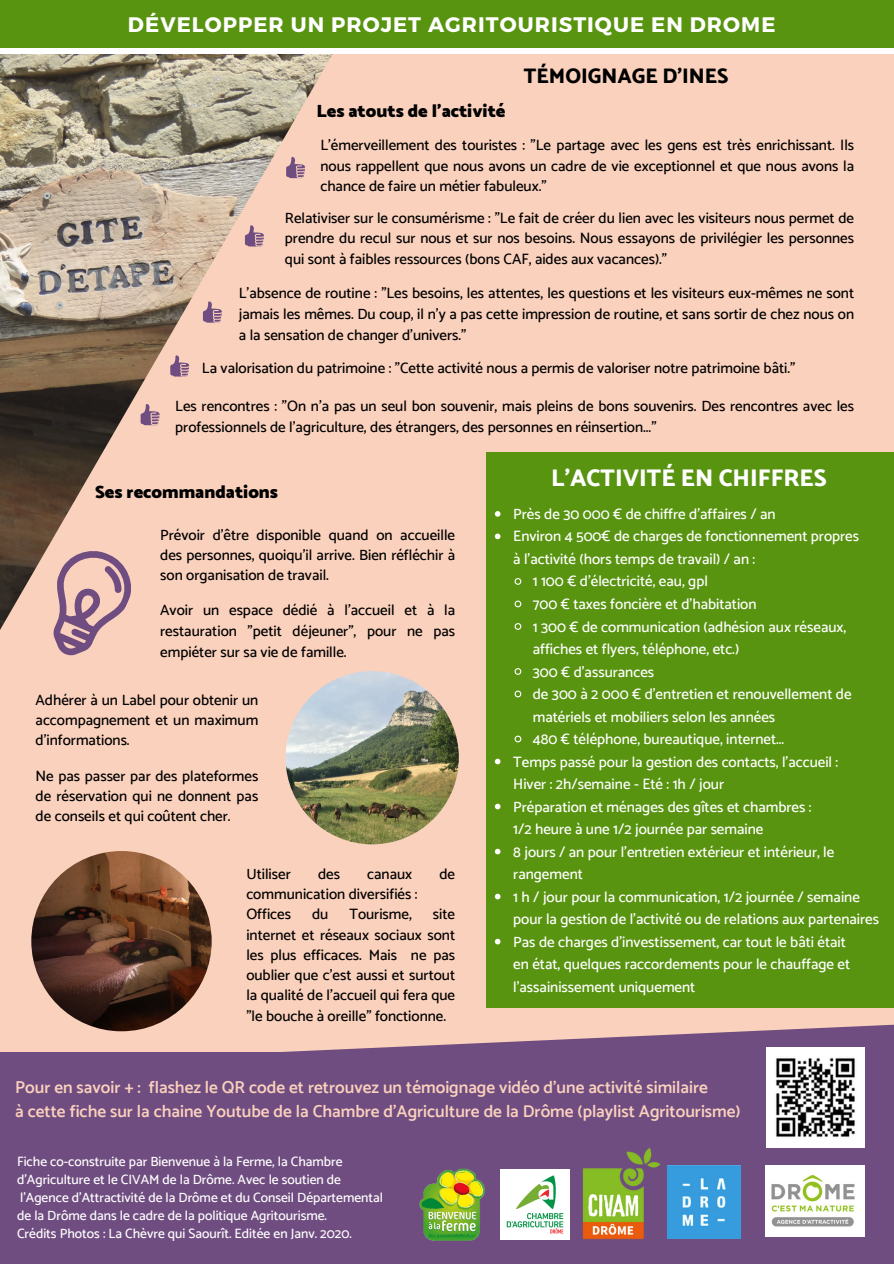
<style>
.page{position:relative;width:894px;height:1264px;background:#fff}
.page>*{position:absolute;margin:0;border:0;box-sizing:border-box;transform-origin:0 0}
.t1{font:800 24px "Catamaran";color:#fff}
.t2{font:700 21px "Montserrat";letter-spacing:.05em;color:#fff}
.t3{font:800 21px "Catamaran";color:#000}
.t4{font:900 18px "Catamaran";color:#000}
.t5{font:600 17.25px/23.7px "Catamaran";color:#fad1bd}
.t6{font:500 15px/20.2px "Catamaran";color:#000;text-align:justify}
.t7{font:500 15px/22.5px "Catamaran";color:#fff}
.t8{font:500 13.5px/18px "Catamaran";color:#fff}
</style>
<div class="page">
<div style="left:0;top:0;width:893px;height:1263px;background:#fad1bd"></div>
<img style="left:0;top:54px;width:333px;height:576px">
<div style="left:0;top:0;width:893px;height:53px;background:#599411"></div>
<svg style="left:31px;top:539px;width:111px;height:117px"></svg>
<img style="left:31px;top:851px;width:181px;height:180px;border-radius:50%">
<div style="left:486px;top:452px;width:407px;height:556px;background:#599411"></div>
<svg style="left:494px;top:511px;width:6px;height:5px"></svg>
<svg style="left:494px;top:533px;width:6px;height:6px"></svg>
<svg style="left:514px;top:578px;width:8px;height:7px"></svg>
<svg style="left:514px;top:600px;width:8px;height:8px"></svg>
<svg style="left:514px;top:623px;width:8px;height:7px"></svg>
<svg style="left:514px;top:668px;width:8px;height:7px"></svg>
<svg style="left:514px;top:690px;width:8px;height:8px"></svg>
<svg style="left:514px;top:735px;width:8px;height:8px"></svg>
<svg style="left:494px;top:758px;width:6px;height:6px"></svg>
<svg style="left:494px;top:803px;width:6px;height:6px"></svg>
<svg style="left:494px;top:848px;width:6px;height:6px"></svg>
<svg style="left:494px;top:893px;width:6px;height:6px"></svg>
<svg style="left:494px;top:938px;width:6px;height:6px"></svg>
<div style="left:0;top:49px;width:893px;height:5px;background:#fff"></div>
<img style="left:285px;top:671px;width:173px;height:173px;border-radius:50%">
<svg style="left:286px;top:157px;width:19px;height:21px"></svg>
<svg style="left:245px;top:225px;width:19px;height:21px"></svg>
<svg style="left:203px;top:301px;width:19px;height:22px"></svg>
<svg style="left:170px;top:355px;width:19px;height:21px"></svg>
<svg style="left:140px;top:404px;width:19px;height:21px"></svg>
<div style="left:0;top:1052px;width:893px;height:211px;background:#704d80"></div>
<svg style="left:283px;top:1024px;width:610px;height:216px"></svg>
<img style="left:418px;top:1165px;width:67px;height:76px">
<img style="left:669px;top:1165px;width:71px;height:73px">
<img style="left:565px;top:1140px;width:104px;height:100px">
<img style="left:500px;top:1169px;width:69px;height:69px">
<img style="left:766px;top:1047px;width:98px;height:100px">
<img style="left:765px;top:1165px;width:99px;height:71px">
<p class="t2" style="left:128px;top:11px;width:649px">DÉVELOPPER UN PROJET AGRITOURISTIQUE EN DROME</p>
<p class="t4" style="left:316px;top:97px;width:190px">Les atouts de l'activité</p>
<p class="t3" style="left:523px;top:63px;width:206px">TÉMOIGNAGE D'INES</p>
<p class="t6" style="left:320px;top:135px;width:535px">L'émerveillement des touristes : "Le partage avec les gens est très enrichissant. Ils nous rappellent que nous avons un cadre de vie exceptionnel et que nous avons la chance de faire un métier fabuleux."</p>
<p class="t6" style="left:285px;top:207px;width:570px;line-height:20.7px">Relativiser sur le consumérisme : "Le fait de créer du lien avec les visiteurs nous permet de prendre du recul sur nous et sur nos besoins. Nous essayons de privilégier les personnes qui sont à faibles ressources (bons CAF, aides aux vacances)."</p>
<p class="t6" style="left:239px;top:283px;width:616px;line-height:20.7px">L'absence de routine : "Les besoins, les attentes, les questions et les visiteurs eux-mêmes ne sont jamais les mêmes. Du coup, il n'y a pas cette impression de routine, et sans sortir de chez nous on a la sensation de changer d'univers."</p>
<p class="t6" style="left:202px;top:358px;width:594px">La valorisation du patrimoine : "Cette activité nous a permis de valoriser notre patrimoine bâti."</p>
<p class="t6" style="left:175px;top:395px;width:680px;line-height:20.7px">Les rencontres : "On n'a pas un seul bon souvenir, mais pleins de bons souvenirs. Des rencontres avec les professionnels de l'agriculture, des étrangers, des personnes en réinsertion..."</p>
<p class="t4" style="left:95px;top:478px;width:184px">Ses recommandations</p>
<p class="t6" style="left:160px;top:524px;width:296px">Prévoir d'être disponible quand on accueille des personnes, quoiqu'il arrive. Bien réfléchir à son organisation de travail.</p>
<p class="t6" style="left:160px;top:599px;width:296px;line-height:21px">Avoir un espace dédié à l'accueil et à la restauration "petit déjeuner", pour ne pas empiéter sur sa vie de famille.</p>
<p class="t6" style="left:36px;top:689px;width:224px">Adhérer à un Label pour obtenir un accompagnement et un maximum d'informations.</p>
<h2 class="t6" style="left:36px;top:765px;width:224px">Ne pas passer par des plateformes de réservation qui ne donnent pas de conseils et qui coûtent cher.</h2>
<p class="t6" style="left:246px;top:863px;width:46px">Utiliser</p>
<p class="t6" style="left:318px;top:863px;width:24px">des</p>
<p class="t6" style="left:367px;top:863px;width:47px">canaux</p>
<p class="t6" style="left:439px;top:863px;width:17px">de</p>
<p class="t6" style="left:246px;top:883px;width:173px">communication diversifiés :<br>Offices</p>
<p class="t6" style="left:312px;top:904px;width:18px">du</p>
<p class="t6" style="left:349px;top:904px;width:64px">Tourisme,</p>
<p class="t6" style="left:246px;top:904px;width:210px;text-indent:186px">site internet et réseaux sociaux sont les plus efficaces. Mais ne pas oublier que c'est aussi et surtout la qualité de l'accueil qui fera que "le bouche à oreille" fonctionne.</p>
<p class="t1" style="left:551px;top:463px;width:277px">L’ACTIVITÉ EN CHIFFRES</p>
<p class="t7" style="left:513px;top:502px;width:264px">Près de 30 000 € de chiffre d’affaires / an</p>
<p class="t7" style="left:513px;top:525px;width:347px">Environ 4 500€ de charges de fonctionnement propres</p>
<p class="t7" style="left:513px;top:547px;width:243px">à l'activité (hors temps de travail) / an :</p>
<h2 class="t7" style="left:532px;top:570px;width:177px">1 100 € d'électricité, eau, gpl</h2>
<h3 class="t7" style="left:532px;top:592px;width:225px">700 € taxes foncière et d'habitation</h3>
<h4 class="t7" style="left:532px;top:615px;width:315px">1 300 € de communication (adhésion aux réseaux, affiches et flyers, téléphone, etc.)</h4>
<h4 class="t7" style="left:532px;top:660px;width:123px">300 € d'assurances</h4>
<h4 class="t7" style="left:532px;top:682px;width:320px">de 300 à 2 000 € d'entretien et renouvellement de matériels et mobiliers selon les années</h4>
<h4 class="t7" style="left:532px;top:727px;width:253px">480 € téléphone, bureautique, internet...</h4>
<h4 class="t7" style="left:513px;top:750px;width:326px">Temps passé pour la gestion des contacts, l'accueil :</h4>
<h1 class="t7" style="left:513px;top:772px;width:212px">Hiver : 2h/semaine - Eté : 1h / jour</h1>
<p class="t7" style="left:513px;top:795px;width:300px">Préparation et ménages des gîtes et chambres :</p>
<p class="t7" style="left:513px;top:817px;width:252px">1/2 heure à une 1/2 journée par semaine</p>
<p class="t7" style="left:513px;top:840px;width:322px">8 jours / an pour l'entretien extérieur et intérieur, le rangement</p>
<p class="t7" style="left:513px;top:885px;width:367px">1 h / jour pour la communication, 1/2 journée / semaine pour la gestion de l’activité ou de relations aux partenaires</p>
<p class="t7" style="left:513px;top:930px;width:334px">Pas de charges d'investissement, car tout le bâti était</p>
<p class="t7" style="left:513px;top:952px;width:338px">en état, quelques raccordements pour le chauffage et l'assainissement uniquement</p>
<p class="t5" style="left:15px;top:1075px;width:726px">Pour en savoir + : flashez le QR code et retrouvez un témoignage vidéo d’une activité similaire<br>à cette fiche sur la chaine Youtube de la Chambre d’Agriculture de la Drôme (playlist Agritourisme)</p>
<h4 class="t8" style="left:17px;top:1151px;width:327px">Fiche co-construite par Bienvenue à la Ferme, la Chambre d'Agriculture et le CIVAM de la Drôme. Avec le soutien de</h4>
<p class="t8" style="left:20px;top:1187px;width:364px">l’Agence d’Attractivité de la Drôme et du Conseil Départemental</p>
<h4 class="t8" style="left:17px;top:1205px;width:311px">de la Drôme dans le cadre de la politique Agritourisme.</h4>
<p class="t8" style="left:17px;top:1223px;width:336px">Crédits Photos : La Chèvre qui Saourît. Editée en Janv. 2020.</p>
</div>
